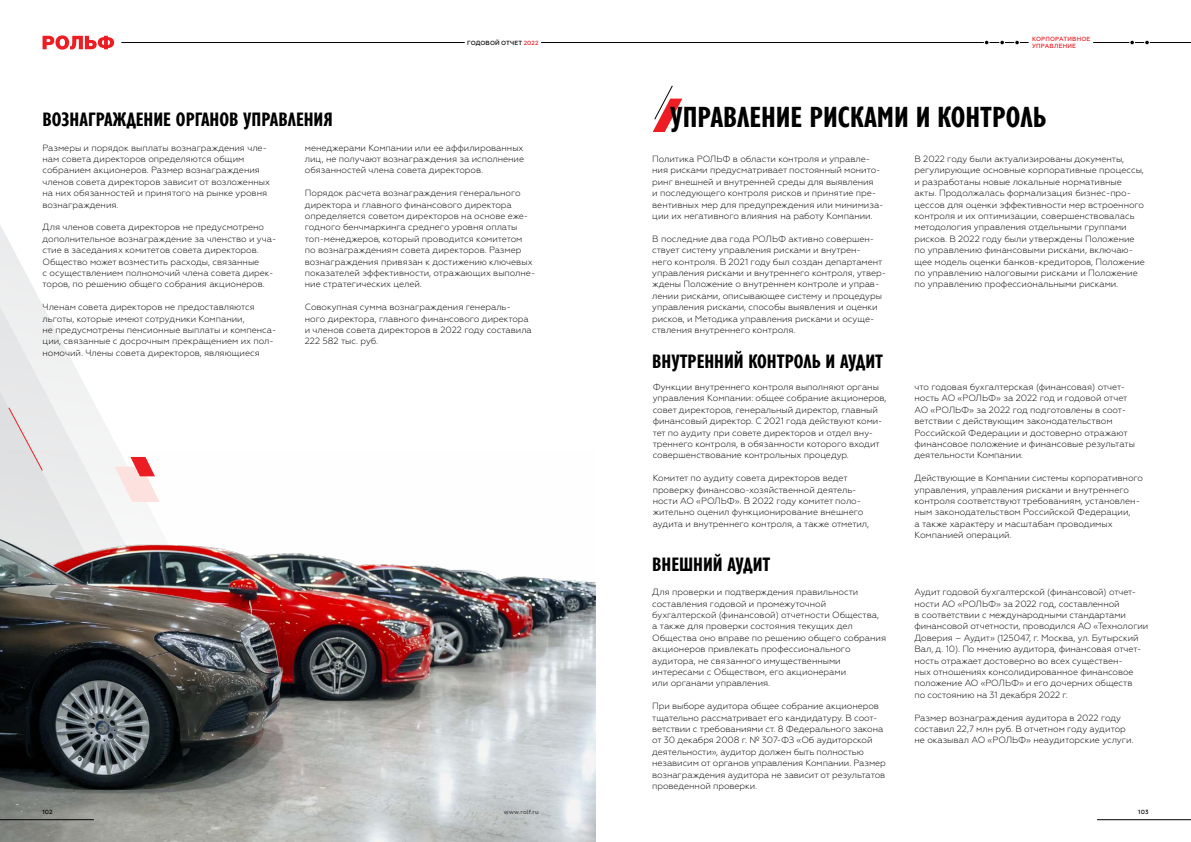
<style>
.page{position:relative;width:1191px;height:842px;background:#fff}
.page>*{position:absolute;margin:0;border:0;box-sizing:border-box;transform-origin:0 0}
.t1{font:700 condensed 30px "Gill Sans Nova";color:#000}
.t2{font:700 condensed 20px "Gill Sans Nova";color:#000}
.t3{font:300 9px/11.4px "Geometria";letter-spacing:-.005em;color:#000}
.t4{font:500 6px/7.2px "Geometria";letter-spacing:.03em;color:#ed1d24}
.t5{font:500 6px "Geometria";letter-spacing:.015em;color:#000}
.t6{font:500 6px "Geometria";letter-spacing:.01em;color:#4d4d4f}
.s1{color:#ed1d24}
</style>
<div class="page">
<svg style="left:0;top:225px;width:32px;height:60px;fill:#f0f0f1"></svg>
<svg style="left:0;top:285px;width:76px;height:85px;fill:#eff0f0"></svg>
<svg style="left:0;top:370px;width:119px;height:81px"></svg>
<img style="left:0;top:451px;width:595px;height:391px">
<svg style="left:8px;top:407px;width:35px;height:64px;background:#e3dedf"></svg>
<svg style="left:652px;top:85px;width:30px;height:47px"></svg>
<hr style="left:541px;top:42px;width:487px;height:1px;background:#000">
<hr style="left:1093px;top:42px;width:98px;height:1px;background:#000">
<hr style="left:1097px;top:819px;width:94px;height:1px;background:#000">
<hr style="left:0;top:819px;width:94px;height:1px;background:#000">
<svg style="left:983px;top:40px;width:6px;height:5px"></svg>
<svg style="left:999px;top:40px;width:6px;height:5px"></svg>
<svg style="left:1014px;top:40px;width:6px;height:5px"></svg>
<svg style="left:1129px;top:40px;width:6px;height:5px"></svg>
<svg style="left:1144px;top:40px;width:5px;height:5px"></svg>
<hr style="left:121px;top:42px;width:344px;height:1px;background:#000">
<svg style="left:43px;top:35px;width:71px;height:15px"></svg>
<p class="t5" style="left:467px;top:39px;width:73px">ГОДОВОЙ ОТЧЕТ <span class="s1">2022</span></p>
<h2 class="t2" style="left:43px;top:106px;width:292px">ВОЗНАГРАЖДЕНИЕ ОРГАНОВ УПРАВЛЕНИЯ</h2>
<p class="t3" style="left:43px;top:142px;width:229px">Размеры и порядок выплаты вознаграждения чле&shy;нам совета директоров определяются общим собранием акционеров. Размер вознаграждения членов совета директоров зависит от возложенных на них обязанностей и принятого на рынке уровня вознаграждения.</p>
<p class="t3" style="left:43px;top:221px;width:235px">Для членов совета директоров не предусмотрено дополнительное вознаграждение за членство и уча&shy;стие в заседаниях комитетов совета директоров.<br>Общество может возместить расходы, связанные<br>с осуществлением полномочий члена совета дирек&shy;торов, по решению общего собрания акционеров.</p>
<p class="t3" style="left:43px;top:301px;width:235px">Членам совета директоров не предоставляются льготы, которые имеют сотрудники Компании,<br>не предусмотрены пенсионные выплаты и компенса&shy;ции, связанные с досрочным прекращением их пол&shy;номочий. Члены совета директоров, являющиеся</p>
<p class="t3" style="left:305px;top:142px;width:221px;text-align:justify">менеджерами Компании или ее аффилированных лиц, не получают вознаграждения за исполнение обязанностей члена совета директоров.</p>
<p class="t3" style="left:305px;top:187px;width:232px">Порядок расчета вознаграждения генерального директора и главного финансового директора определяется советом директоров на основе еже&shy;годного бенчмаркинга среднего уровня оплаты топ-менеджеров, который проводится комитетом по вознаграждениям совета директоров. Размер вознаграждения привязан к достижению ключевых показателей эффективности, отражающих выполне&shy;ние стратегических целей.</p>
<p class="t3" style="left:305px;top:301px;width:228px">Совокупная сумма вознаграждения генераль&shy;ного директора, главного финансового директора и членов совета директоров в 2022 году составила 222 582 тыс. руб.</p>
<p class="t4" style="left:1032px;top:35px;width:60px">КОРПОРАТИВНОЕ<br>УПРАВЛЕНИЕ</p>
<h1 class="t1" style="left:670px;top:97px;width:377px">УПРАВЛЕНИЕ РИСКАМИ И КОНТРОЛЬ</h1>
<p class="t3" style="left:652px;top:153px;width:233px">Политика РОЛЬФ в области контроля и управле&shy;ния рисками предусматривает постоянный монито&shy;ринг внешней и внутренней среды для выявления<br>и последующего контроля рисков и принятие пре&shy;вентивных мер для предупреждения или минимиза&shy;ции их негативного влияния на работу Компании.</p>
<p class="t3" style="left:652px;top:233px;width:235px">В последние два года РОЛЬФ активно совершен&shy;ствует систему управления рисками и внутрен-<br>него контроля. В 2021 году был создан департамент управления рисками и внутреннего контроля, утвер&shy;ждены Положение о внутреннем контроле и управ&shy;лении рисками, описывающее систему и процедуры управления рисками, способы выявления и оценки рисков, и Методика управления рисками и осуще&shy;ствления внутреннего контроля.</p>
<h2 class="t2" style="left:652px;top:347px;width:232px">ВНУТРЕННИЙ КОНТРОЛЬ И АУДИТ</h2>
<p class="t3" style="left:652px;top:381px;width:235px">Функции внутреннего контроля выполняют органы управления Компании: общее собрание акционеров, совет директоров, генеральный директор, главный финансовый директор. С 2021 года действуют коми&shy;тет по аудиту при совете директоров и отдел вну&shy;треннего контроля, в обязанности которого входит совершенствование контрольных процедур.</p>
<p class="t3" style="left:652px;top:472px;width:218px">Комитет по аудиту совета директоров ведет проверку финансово-хозяйственной деятель&shy;ности АО «РОЛЬФ». В 2022 году комитет поло&shy;жительно оценил функционирование внешнего аудита и внутреннего контроля, а также отметил,</p>
<h2 class="t2" style="left:652px;top:551px;width:120px">ВНЕШНИЙ АУДИТ</h2>
<p class="t3" style="left:652px;top:586px;width:235px">Для проверки и подтверждения правильности составления годовой и промежуточной бухгалтерской (финансовой) отчетности Общества, а также для проверки состояния текущих дел Общества оно вправе по решению общего собрания акционеров привлекать профессионального аудитора, не связанного имущественными интересами с Обществом, его акционерами<br>или органами управления.</p>
<p class="t3" style="left:652px;top:700px;width:235px">При выборе аудитора общее собрание акционеров тщательно рассматривает его кандидатуру. В соот&shy;ветствии с требованиями ст. 8 Федерального закона от 30 декабря 2008 г. № 307-ФЗ «Об аудиторской деятельности», аудитор должен быть полностью независим от органов управления Компании. Размер вознаграждения аудитора не зависит от результатов проведенной проверки.</p>
<p class="t3" style="left:914px;top:153px;width:232px">В 2022 году были актуализированы документы, регулирующие основные корпоративные процессы, и разработаны новые локальные нормативные акты. Продолжалась формализация бизнес-про&shy;цессов для оценки эффективности мер встроенного контроля и их оптимизации, совершенствовалась методология управления отдельными группами рисков. В 2022 году были утверждены Положение по управлению финансовыми рисками, включаю&shy;щее модель оценки банков-кредиторов, Положение по управлению налоговыми рисками и Положение по управлению профессиональными рисками.</p>
<p class="t3" style="left:914px;top:381px;width:222px">что годовая бухгалтерская (финансовая) отчет&shy;ность АО «РОЛЬФ» за 2022 год и годовой отчет АО «РОЛЬФ» за 2022 год подготовлены в соот&shy;ветствии с действующим законодательством Российской Федерации и достоверно отражают финансовое положение и финансовые результаты деятельности Компании.</p>
<p class="t3" style="left:914px;top:472px;width:230px">Действующие в Компании системы корпоративного управления, управления рисками и внутреннего контроля соответствуют требованиям, установлен&shy;ным законодательством Российской Федерации,<br>а также характеру и масштабам проводимых Компанией операций.</p>
<p class="t3" style="left:914px;top:586px;width:235px">Аудит годовой бухгалтерской (финансовой) отчет&shy;ности АО «РОЛЬФ» за 2022 год, составленной<br>в соответствии с международными стандартами финансовой отчетности, проводился АО «Технологии Доверия – Аудит» (125047, г. Москва, ул. Бутырский Вал, д. 10). По мнению аудитора, финансовая отчет&shy;ность отражает достоверно во всех существен-<br>ных отношениях консолидированное финансовое положение АО «РОЛЬФ» и его дочерних обществ<br>по состоянию на 31 декабря 2022 г.</p>
<p class="t3" style="left:914px;top:712px;width:220px">Размер вознаграждения аудитора в 2022 году составил 22,7 млн руб. В отчетном году аудитор не оказывал АО «РОЛЬФ» неаудиторские услуги.</p>
<p class="t5" style="left:42px;top:808px;width:12px">102</p>
<p class="t6" style="left:504px;top:808px;width:36px">www.rolf.ru</p>
<p class="t5" style="left:1138px;top:808px;width:12px">103</p>
</div>
